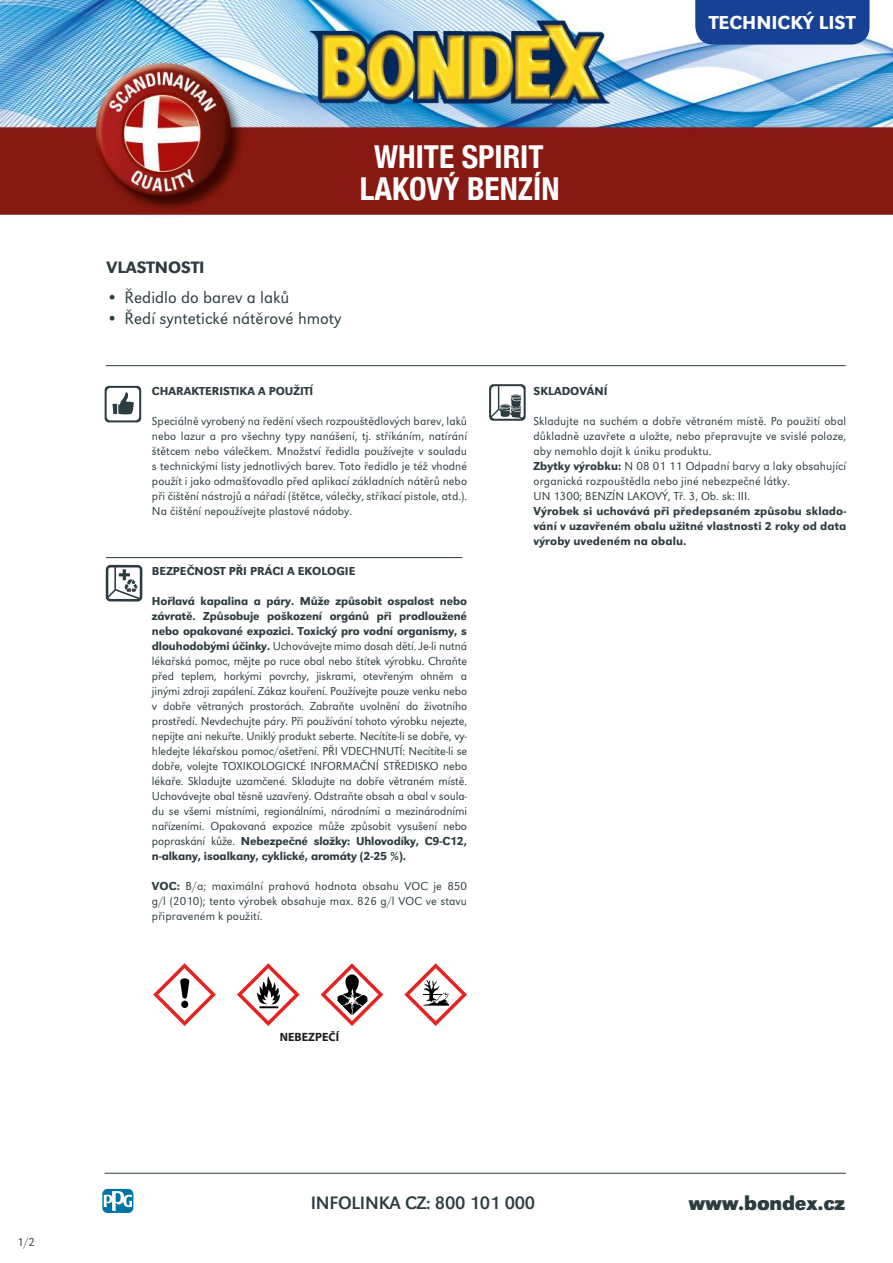
<style>
.page{position:relative;width:893px;height:1263px;background:#fff}
.page>*{position:absolute;margin:0;border:0;box-sizing:border-box;transform-origin:0 0}
.t1{font:700 condensed 31.65px "Helvetica Neue";color:#fff}
.t2{font:700 20.85px "URW Grotesk TCE";letter-spacing:-.01em;color:#2c3c40}
.t3{font:500 19.5px "URW Grotesk TCE";color:#fff}
.t4{font:18.75px "URW Grotesk TCE";letter-spacing:-.01em;color:#2c3c40}
.t5{font:300 17.1px "URW Grotesk TCE";color:#2c3c40}
.t6{font:500 17.1px "URW Grotesk TCE";color:#2c3c40}
.t7{font:300 12px/15px "URW Grotesk TCE";letter-spacing:.01em;color:#2c3c40;text-align:justify}
.t8{font:500 12px/15px "URW Grotesk TCE";color:#2c3c40;text-align:justify}
.t9{font:700 12px "Myriad Pro";color:#1d1d1b}
.s1{font-weight:500}
</style>
<div class="page">
<img style="left:0;top:0;width:893px;height:215px">
<hr style="left:106px;top:365px;width:740px;height:1px;background:#2c3c40">
<svg style="left:105px;top:386px;width:36px;height:36px"></svg>
<hr style="left:106px;top:557px;width:356px;height:1px;background:#2c3c40">
<svg style="left:106px;top:565px;width:36px;height:36px"></svg>
<svg style="left:489px;top:384px;width:37px;height:37px"></svg>
<div style="left:695px;top:0;width:174px;height:45px;background:#164194"></div>
<svg style="left:101px;top:1188px;width:33px;height:26px"></svg>
<svg style="left:102px;top:1189px;width:31px;height:24px"></svg>
<svg style="left:104px;top:1190px;width:28px;height:21px"></svg>
<svg style="left:237px;top:963px;width:63px;height:63px"></svg>
<svg style="left:153px;top:963px;width:63px;height:63px"></svg>
<svg style="left:321px;top:963px;width:62px;height:63px"></svg>
<svg style="left:404px;top:963px;width:63px;height:63px"></svg>
<hr style="left:105px;top:1173px;width:741px;height:1px;background:#2c3c40">
<p class="t7" style="left:17px;top:1234px;width:19px">1/2</p>
<h1 class="t1" style="left:374px;top:130px;width:171px">WHITE SPIRIT</h1>
<h1 class="t1" style="left:360px;top:162px;width:201px">LAKOVÝ BENZÍN</h1>
<h3 class="t6" style="left:107px;top:257px;width:100px">VLASTNOSTI</h3>
<h3 class="t5" style="left:107px;top:288px;width:184px">• Ředidlo do barev a laků</h3>
<h3 class="t5" style="left:107px;top:309px;width:236px">• Ředí syntetické nátěrové hmoty</h3>
<h3 class="t3" style="left:709px;top:11px;width:148px">TECHNICKÝ LIST</h3>
<p class="t8" style="left:152px;top:384px;width:163px">CHARAKTERISTIKA A POUŽITÍ</p>
<p class="t7" style="left:152px;top:414px;width:317px">Speciálně vyrobený na ředění všech rozpouštědlových barev, laků nebo lazur a pro všechny typy nanášení, tj. stříkáním, natírání štětcem nebo válečkem. Množství ředidla používejte v souladu s technickými listy jednotlivých barev. Toto ředidlo je též vhodné použít i jako odmašťovadlo před aplikací základních nátěrů nebo při čištění nástrojů a nářadí (štětce, válečky, stříkací pistole, atd.).<br>Na čištění nepoužívejte plastové nádoby.</p>
<p class="t8" style="left:152px;top:564px;width:205px">BEZPEČNOST PŘI PRÁCI A EKOLOGIE</p>
<p class="t7" style="left:152px;top:594px;width:317px"><span class="s1">Hořlavá kapalina a páry. Může způsobit ospalost nebo závratě. Způsobuje poškození orgánů při prodloužené nebo opakované expozici. Toxický pro vodní organismy, s dlouhodobými účinky.</span> Uchovávejte mimo dosah dětí. Je-li nutná lékařská pomoc, mějte po ruce obal nebo štítek výrobku. Chraňte před teplem, horkými povrchy, jiskrami, otevřeným ohněm a jinými zdroji zapálení. Zákaz kouření. Používejte pouze venku nebo v dobře větraných prostorách. Zabraňte uvolnění do životního prostředí. Nevdechujte páry. Při používání tohoto výrobku nejezte, nepijte ani nekuřte. Uniklý produkt seberte. Necítíte-li se dobře, vy&shy;hledejte lékařskou pomoc/ošetření. PŘI VDECHNUTÍ: Necítíte-li se dobře, volejte TOXIKOLOGICKÉ INFORMAČNÍ STŘEDISKO nebo lékaře. Skladujte uzamčené. Skladujte na dobře větraném místě.<br>Uchovávejte obal těsně uzavřený. Odstraňte obsah a obal v soula&shy;du se všemi místními, regionálními, národními a mezinárodními nařízeními. Opakovaná expozice může způsobit vysušení nebo popraskání kůže. <span class="s1">Nebezpečné složky: Uhlovodíky, C9-C12, n-alkany, isoalkany, cyklické, aromáty (2-25 %).</span></p>
<p class="t7" style="left:152px;top:879px;width:317px"><span class="s1">VOC:</span> B/a; maximální prahová hodnota obsahu VOC je 850 g/l (2010); tento výrobek obsahuje max. 826 g/l VOC ve stavu připraveném k použití.</p>
<p class="t9" style="left:280px;top:1029px;width:61px">NEBEZPEČÍ</p>
<p class="t8" style="left:533px;top:383px;width:76px">SKLADOVÁNÍ</p>
<p class="t7" style="left:533px;top:413px;width:314px;text-align:left">Skladujte na suchém a dobře větraném místě. Po použití obal důkladně uzavřete a uložte, nebo přepravujte ve svislé poloze, aby nemohlo dojít k úniku produktu.<br><span class="s1">Zbytky výrobku:</span> N 08 01 11 Odpadní barvy a laky obsahující organická rozpouštědla nebo jiné nebezpečné látky.<br>UN 1300; BENZÍN LAKOVÝ, Tř. 3, Ob. sk: III.</p>
<p class="t8" style="left:533px;top:503px;width:314px">Výrobek si uchovává při předepsaném způsobu sklado&shy;vání v uzavřeném obalu užitné vlastnosti 2 roky od data výroby uvedeném na obalu.</p>
<h3 class="t4" style="left:311px;top:1192px;width:226px">INFOLINKA CZ: 800 101 000</h3>
<h2 class="t2" style="left:688px;top:1190px;width:158px">www.bondex.cz</h2>
</div>
